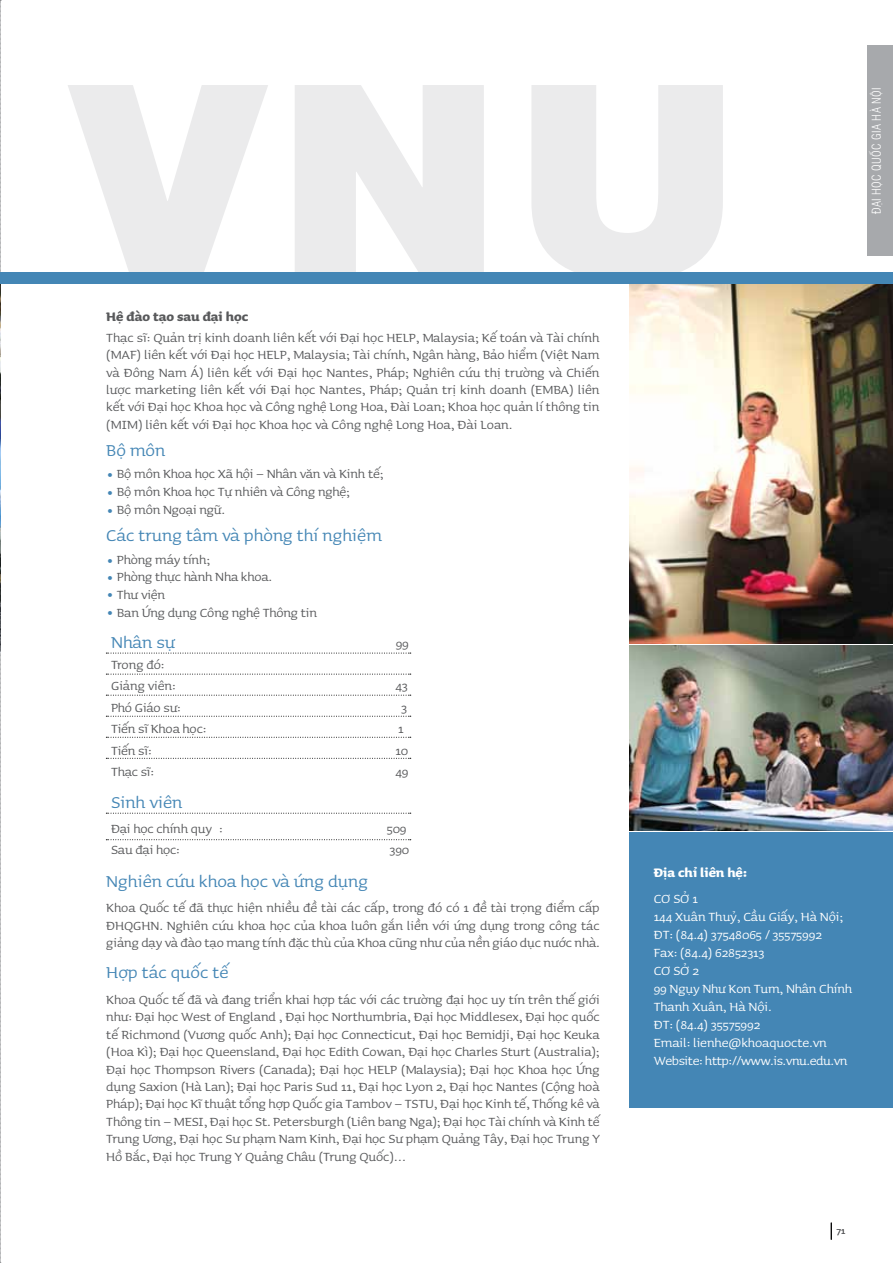
<style>
.page{position:relative;width:893px;height:1263px;background:#fff}
.page>*{position:absolute;margin:0;border:0;box-sizing:border-box;transform-origin:0 0}
.t1{font:21px "Oxydesign SR";color:#4486b5}
.t2{font:15.75px/17.4px "Oxydesign SR";letter-spacing:-.01em;color:#58595b;text-align:justify}
.t3{font:15.75px/18px "Oxydesign SR";letter-spacing:-.005em;color:#fff}
.t4{font:15.75px "Oxydesign SR Bold";color:#58595b}
.t5{font:15.75px "Oxydesign SR Bold";color:#fff}
.t6{font:12px "Oxydesign S721 C Light";letter-spacing:.03em;color:#fff}
.t7{font:12px "Oxydesign SR";color:#58595b}
</style>
<div class="page">
<svg style="left:68px;top:85px;width:655px;height:187px;fill:#ebebec"></svg>
<div style="left:867px;top:46px;width:26px;height:210px;background:#a7a9ac"></div>
<svg style="left:0;top:0;width:1px;height:1263px"></svg>
<svg style="left:831px;top:1222px;width:1px;height:18px"></svg>
<img style="left:0;top:279px;width:1px;height:373px">
<hr style="left:0;top:277px;width:893px;height:2px;background:#4486b5">
<img style="left:629px;top:645px;width:264px;height:185px">
<div style="left:629px;top:832px;width:264px;height:276px;background:#4486b5"></div>
<img style="left:629px;top:283px;width:264px;height:360px">
<div style="left:1px;top:272px;width:892px;height:11px;background:#4486b5"></div>
<svg style="left:106px;top:813px;width:305px;height:1px"></svg>
<svg style="left:106px;top:839px;width:305px;height:1px"></svg>
<svg style="left:106px;top:653px;width:305px;height:1px"></svg>
<svg style="left:106px;top:674px;width:305px;height:1px"></svg>
<svg style="left:106px;top:716px;width:305px;height:1px"></svg>
<svg style="left:106px;top:695px;width:305px;height:1px"></svg>
<svg style="left:106px;top:737px;width:305px;height:1px"></svg>
<svg style="left:106px;top:758px;width:305px;height:1px"></svg>
<p class="t4" style="left:106px;top:306px;width:143px">Hệ đào tạo sau đại học</p>
<p class="t2" style="left:106px;top:329px;width:495px">Thạc sĩ: Quản trị kinh doanh liên kết với Đại học HELP, Malaysia; Kế toán và Tài chính (MAF) liên kết với Đại học HELP, Malaysia; Tài chính, Ngân hàng, Bảo hiểm (Việt Nam và Đông Nam Á) liên kết với Đại học Nantes, Pháp; Nghiên cứu thị trường và Chiến lược marketing liên kết với Đại học Nantes, Pháp; Quản trị kinh doanh (EMBA) liên kết với Đại học Khoa học và Công nghệ Long Hoa, Đài Loan; Khoa học quản lí thông tin (MIM) liên kết với Đại học Khoa học và Công nghệ Long Hoa, Đài Loan.</p>
<h1 class="t1" style="left:106px;top:438px;width:61px">Bộ môn</h1>
<p class="t2" style="left:106px;top:465px;width:279px"><sub>•</sub> Bộ môn Khoa học Xã hội – Nhân văn và Kinh tế;</p>
<p class="t2" style="left:106px;top:483px;width:245px"><sub>•</sub> Bộ môn Khoa học Tự nhiên và Công nghệ;</p>
<p class="t2" style="left:106px;top:501px;width:120px"><sub>•</sub> Bộ môn Ngoại ngữ.</p>
<h1 class="t1" style="left:106px;top:523px;width:277px">Các trung tâm và phòng thí nghiệm</h1>
<p class="t2" style="left:106px;top:551px;width:105px"><sub>•</sub> Phòng máy tính;</p>
<p class="t2" style="left:106px;top:568px;width:167px"><sub>•</sub> Phòng thực hành Nha khoa.</p>
<p class="t2" style="left:106px;top:585px;width:60px"><sub>•</sub> Thư viện</p>
<p class="t2" style="left:106px;top:603px;width:212px"><sub>•</sub> Ban Ứng dụng Công nghệ Thông tin</p>
<h1 class="t1" style="left:111px;top:630px;width:66px">Nhân sự</h1>
<p class="t2" style="left:396px;top:635px;width:15px">99</p>
<p class="t2" style="left:111px;top:653px;width:66px;line-height:21.5px">Trong đó:<br>Giảng viên:</p>
<p class="t2" style="left:395px;top:677px;width:14px">43</p>
<p class="t2" style="left:111px;top:698px;width:71px">Phó Giáo sư:</p>
<p class="t2" style="left:401px;top:698px;width:7px">3</p>
<p class="t2" style="left:111px;top:720px;width:97px">Tiến sĩ Khoa học:</p>
<p class="t2" style="left:398px;top:720px;width:7px">1</p>
<p class="t2" style="left:111px;top:741px;width:42px">Tiến sĩ:</p>
<p class="t2" style="left:395px;top:741px;width:14px">10</p>
<p class="t2" style="left:111px;top:763px;width:44px">Thạc sĩ:</p>
<p class="t2" style="left:395px;top:763px;width:15px">49</p>
<h1 class="t1" style="left:111px;top:790px;width:73px">Sinh viên</h1>
<p class="t2" style="left:111px;top:820px;width:113px">Đại học chính quy :</p>
<p class="t2" style="left:387px;top:820px;width:21px">509</p>
<p class="t2" style="left:111px;top:840px;width:70px">Sau đại học:</p>
<p class="t2" style="left:390px;top:840px;width:21px">390</p>
<h1 class="t1" style="left:106px;top:868px;width:263px">Nghiên cứu khoa học và ứng dụng</h1>
<p class="t2" style="left:106px;top:899px;width:495px">Khoa Quốc tế đã thực hiện nhiều đề tài các cấp, trong đó có 1 đề tài trọng điểm cấp ĐHQGHN. Nghiên cứu khoa học của khoa luôn gắn liền với ứng dụng trong công tác giảng dạy và đào tạo mang tính đặc thù của Khoa cũng như của nền giáo dục nước nhà.</p>
<h1 class="t1" style="left:106px;top:960px;width:124px">Hợp tác quốc tế</h1>
<p class="t2" style="left:106px;top:990px;width:495px">Khoa Quốc tế đã và đang triển khai hợp tác với các trường đại học uy tín trên thế giới như: Đại học West of England , Đại học Northumbria, Đại học Middlesex, Đại học quốc tế Richmond (Vương quốc Anh); Đại học Connecticut, Đại học Bemidji, Đại học Keuka (Hoa Kì); Đại học Queensland, Đại học Edith Cowan, Đại học Charles Sturt (Australia); Đại học Thompson Rivers (Canada); Đại học HELP (Malaysia); Đại học Khoa học Ứng dụng Saxion (Hà Lan); Đại học Paris Sud 11, Đại học Lyon 2, Đại học Nantes (Cộng hoà Pháp); Đại học Kĩ thuật tổng hợp Quốc gia Tambov – TSTU, Đại học Kinh tế, Thống kê và Thông tin – MESI, Đại học St. Petersburgh (Liên bang Nga); Đại học Tài chính và Kinh tế Trung Ương, Đại học Sư phạm Nam Kinh, Đại học Sư phạm Quảng Tây, Đại học Trung Y Hồ Bắc, Đại học Trung Y Quảng Châu (Trung Quốc)…</p>
<p class="t6" style="left:869px;top:214px;width:128px;rotate:-90deg">đại học quốc gia hà nội</p>
<p class="t5" style="left:654px;top:862px;width:95px">Địa chỉ liên hệ:</p>
<p class="t3" style="left:654px;top:889px;width:200px">Cơ sở 1<br>144 Xuân Thuỷ, Cầu Giấy, Hà Nội;<br>ĐT: (84.4) 37548065 / 35575992<br>Fax: (84.4) 62852313<br>Cơ sở 2<br>99 Ngụy Như Kon Tum, Nhân Chính<br>Thanh Xuân, Hà Nội.<br>ĐT: (84.4) 35575992<br>Email: lienhe@khoaquocte.vn<br>Website: http://www.is.vnu.edu.vn</p>
<p class="t7" style="left:837px;top:1224px;width:10px">71</p>
</div>
